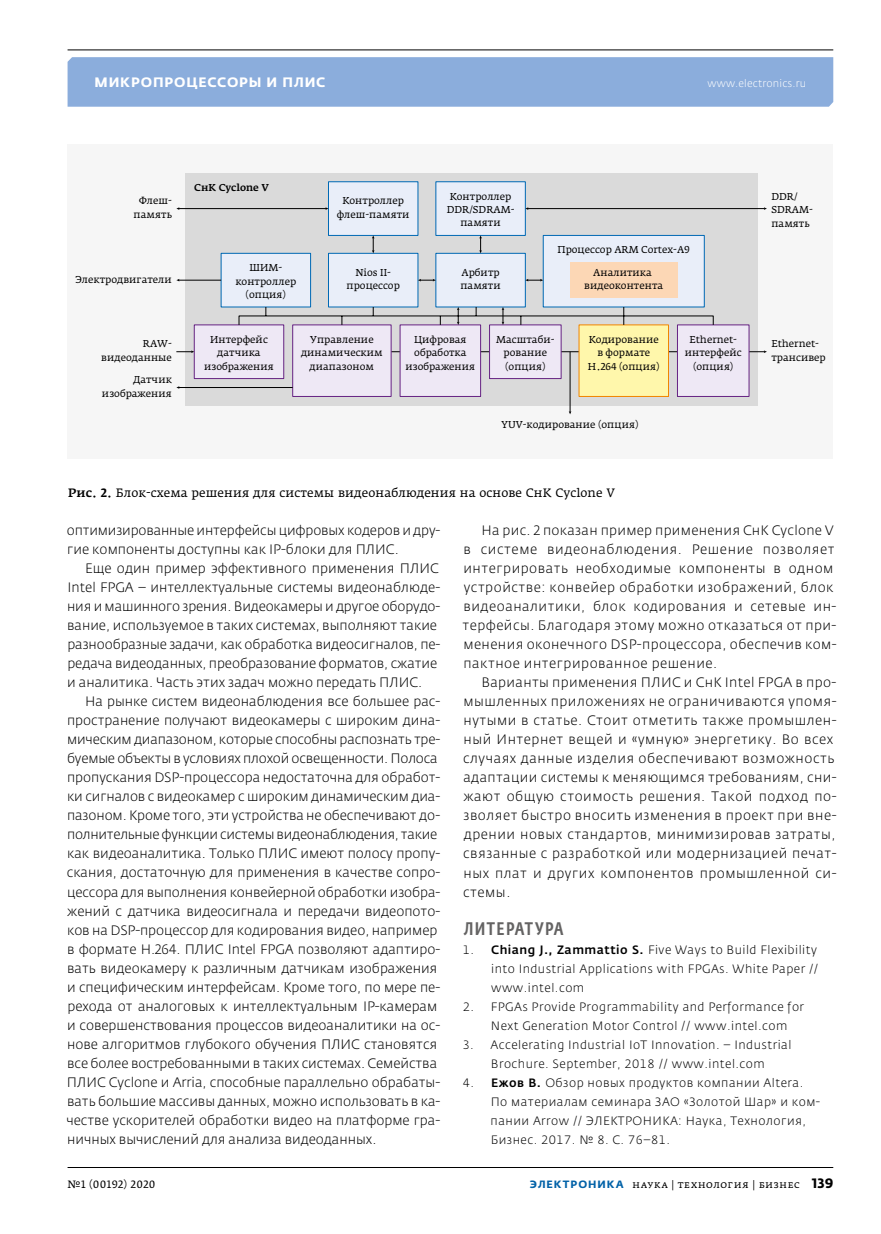
<style>
.page{position:relative;width:881px;height:1234px;background:#fff}
.page>*{position:absolute;margin:0;border:0;box-sizing:border-box;transform-origin:0 0}
.t1{font:500 18px "Fedra Sans Cond Pro";letter-spacing:.08em;color:#646363}
.t2{font:300 13.5px/19px "Fedra Sans Pro";color:#000}
.t3{font:300 13.5px/19px "Fedra Sans Pro";letter-spacing:.04em;color:#000}
.t4{font:700 13.5px "Fedra Sans Alt Pro";letter-spacing:.06em;color:#fff}
.t5{font:300 12px/19px "Fedra Sans Pro";letter-spacing:.04em;color:#000}
.t6{font:12px "Fedra Serif A Pro";letter-spacing:.005em;color:#000}
.t7{font:10.5px "Fedra Serif A Pro";letter-spacing:.03em;color:#000}
.t8{font:300 10.5px "Fedra Sans Pro";letter-spacing:.015em;color:#fff}
.t9{font:9.9px/13.4px "Fedra Serif A Pro";color:#000;text-align:center}
.t10{font:500 9.9px "Fedra Serif A Pro";color:#000}
.s1{font-weight:500}
.s2{font-family:"Fedra Sans Alt Pro";font-weight:700;color:#0061a7}
.s3{font-family:"Fedra Sans Pro";font-weight:700;font-size:13.5px}
</style>
<div class="page">
<div style="left:67px;top:57px;width:765px;height:50px;background:#8baddc"></div>
<hr style="left:67px;top:49px;width:765px;height:1px;background:#000">
<hr style="left:68px;top:1166px;width:764px;height:1px;background:#000">
<div style="left:68px;top:145px;width:764px;height:313px;background:#f6f6f6"></div>
<div style="left:185px;top:173px;width:572px;height:232px;background:#dadada"></div>
<hr style="left:391px;top:351px;width:373px;height:1px;background:#000">
<div style="left:328px;top:181px;width:90px;height:54px;background:#e9eef9;border:1px solid #0069b4"></div>
<div style="left:328px;top:253px;width:90px;height:54px;background:#e9eef9;border:1px solid #0069b4"></div>
<div style="left:435px;top:253px;width:90px;height:54px;background:#e9eef9;border:1px solid #0069b4"></div>
<div style="left:543px;top:235px;width:161px;height:72px;background:#e9eef9;border:1px solid #0069b4"></div>
<div style="left:221px;top:253px;width:89px;height:54px;background:#e9eef9;border:1px solid #0069b4"></div>
<div style="left:194px;top:324px;width:90px;height:54px;background:#eee8f5;border:1px solid #662383"></div>
<div style="left:292px;top:324px;width:99px;height:72px;background:#eee8f5"></div>
<div style="left:400px;top:324px;width:80px;height:72px;background:#eee8f5"></div>
<div style="left:489px;top:324px;width:72px;height:54px;background:#eee8f5"></div>
<div style="left:677px;top:324px;width:72px;height:72px;background:#eee8f5"></div>
<div style="left:578px;top:324px;width:90px;height:72px;background:#fff7ab"></div>
<div style="left:435px;top:181px;width:90px;height:54px;background:#e9eef9;border:1px solid #0069b4"></div>
<div style="left:570px;top:262px;width:107px;height:36px;background:#fcd7b5"></div>
<svg style="left:418px;top:279px;width:17px;height:2px"></svg>
<svg style="left:525px;top:279px;width:18px;height:2px"></svg>
<svg style="left:238px;top:306px;width:475px;height:19px"></svg>
<svg style="left:479px;top:235px;width:2px;height:18px"></svg>
<svg style="left:372px;top:235px;width:2px;height:18px"></svg>
<hr style="left:178px;top:387px;width:114px;height:1px;background:#000">
<hr style="left:178px;top:280px;width:43px;height:1px;background:#000">
<hr style="left:178px;top:208px;width:148px;height:1px;background:#000">
<hr style="left:527px;top:208px;width:237px;height:1px;background:#000">
<svg style="left:176px;top:350px;width:18px;height:3px"></svg>
<hr style="left:569px;top:351px;width:1px;height:61px;background:#000">
<p class="t4" style="left:95px;top:74px;width:221px">Микропроцессоры и ПЛИС</p>
<p class="t8" style="left:707px;top:77px;width:100px">www.electronics.ru</p>
<p class="t9" style="left:134px;top:194px;width:40px">Флеш&shy;память</p>
<p class="t9" style="left:75px;top:273px;width:98px">Электродвигатели</p>
<p class="t9" style="left:101px;top:337px;width:72px;text-align:right">RAW&shy;видеоданные</p>
<p class="t9" style="left:102px;top:373px;width:71px;text-align:right">Датчик изображения</p>
<p class="t10" style="left:194px;top:181px;width:76px">СнК Cyclone V</p>
<p class="t9" style="left:336px;top:194px;width:74px">Контроллер флеш-памяти</p>
<p class="t9" style="left:446px;top:190px;width:69px">Контроллер<br>DDR/SDRAM&shy;памяти</p>
<p class="t9" style="left:557px;top:243px;width:134px">Процессор ARM Cortex-A9</p>
<p class="t9" style="left:771px;top:190px;width:43px;text-align:left">DDR/<br>SDRAM&shy;память</p>
<p class="t9" style="left:235px;top:261px;width:62px">ШИМ&shy;контроллер (опция)</p>
<p class="t9" style="left:204px;top:333px;width:71px">Интерфейс датчика изображения</p>
<p class="t9" style="left:301px;top:333px;width:83px">Управление динамическим диапазоном</p>
<p class="t9" style="left:405px;top:333px;width:71px">Цифровая обработка изображения</p>
<p class="t9" style="left:496px;top:333px;width:60px">Масштаби&shy;рование (опция)</p>
<p class="t9" style="left:684px;top:333px;width:58px">Ethernet&shy;интерфейс (опция)</p>
<p class="t9" style="left:771px;top:337px;width:56px;text-align:left">Ethernet&shy;трансивер</p>
<p class="t9" style="left:346px;top:266px;width:55px">Nios II&shy;процессор</p>
<p class="t9" style="left:460px;top:266px;width:42px;text-align:left">Арбитр памяти</p>
<p class="t9" style="left:584px;top:266px;width:80px">Аналитика видеоконтента</p>
<p class="t9" style="left:587px;top:333px;width:73px">Кодирование в формате<br>H.264 (опция)</p>
<p class="t9" style="left:501px;top:418px;width:138px">YUV-кодирование (опция)</p>
<p class="t6" style="left:68px;top:485px;width:548px"><span class="s1">Рис. 2.</span> Блок-схема решения для системы видеонаблюдения на основе СнК Cyclone V</p>
<p class="t2" style="left:67px;top:520px;width:375px">оптимизированные интерфейсы цифровых кодеров и дру&shy;гие компоненты доступны как IP‑блоки для ПЛИС.</p>
<p class="t2" style="left:67px;top:558px;width:374px;text-indent:18px">Еще один пример эффективного применения ПЛИС Intel FPGA – интеллектуальные системы видеонаблюде&shy;ния и машинного зрения. Видеокамеры и другое оборудо&shy;вание, используемое в таких системах, выполняют такие разнообразные задачи, как обработка видеосигналов, пе&shy;редача видеоданных, преобразование форматов, сжатие и аналитика. Часть этих задач можно передать ПЛИС.</p>
<p class="t2" style="left:66px;top:691px;width:375px;text-indent:19px">На рынке систем видеонаблюдения все большее рас&shy;пространение получают видеокамеры с широким дина&shy;мическим диапазоном, которые способны распознать тре&shy;буемые объекты в условиях плохой освещенности. Полоса пропускания DSP‑процессора недостаточна для обработ&shy;ки сигналов с видеокамер с широким динамическим диа&shy;пазоном. Кроме того, эти устройства не обеспечивают до&shy;полнительные функции системы видеонаблюдения, такие как видеоаналитика. Только ПЛИС имеют полосу пропу&shy;скания, достаточную для применения в качестве сопро&shy;цессора для выполнения конвейерной обработки изобра&shy;жений с датчика видеосигнала и передачи видеопото&shy;ков на DSP‑процессор для кодирования видео, например в формате H.264. ПЛИС Intel FPGA позволяют адаптиро&shy;вать видеокамеру к различным датчикам изображения и специфическим интерфейсам. Кроме того, по мере пе&shy;рехода от аналоговых к интеллектуальным IP‑камерам и совершенствования процессов видеоаналитики на ос&shy;нове алгоритмов глубокого обучения ПЛИС становятся все более востребованными в таких системах. Семейства ПЛИС Cyclone и Arria, способные параллельно обрабаты&shy;вать большие массивы данных, можно использовать в ка&shy;честве ускорителей обработки видео на платформе гра&shy;ничных вычислений для анализа видеоданных.</p>
<p class="t3" style="left:462px;top:520px;width:375px;text-indent:19px">На рис. 2 показан пример применения СнК Cyclone V в системе видеонаблюдения. Решение позволяет интегрировать необходимые компоненты в одном устройстве: конвейер обработки изображений, блок видеоаналитики, блок кодирования и сетевые ин&shy;терфейсы. Благодаря этому можно отказаться от при&shy;менения оконечного DSP‑процессора, обеспечив ком&shy;пактное интегрированное решение.</p>
<p class="t3" style="left:463px;top:672px;width:375px;text-indent:18px">Варианты применения ПЛИС и СнК Intel FPGA в про&shy;мышленных приложениях не ограничиваются упомя&shy;нутыми в статье. Стоит отметить также промышлен&shy;ный Интернет вещей и «умную» энергетику. Во всех случаях данные изделия обеспечивают возможность адаптации системы к меняющимся требованиям, сни&shy;жают общую стоимость решения. Такой подход по&shy;зволяет быстро вносить изменения в проект при вне&shy;дрении новых стандартов, минимизировав затраты, связанные с разработкой или модернизацией печат&shy;ных плат и других компонентов промышленной си&shy;стемы.</p>
<h1 class="t1" style="left:463px;top:917px;width:101px">ЛИТЕРАТУРА</h1>
<p class="t5" style="left:491px;top:939px;width:328px;text-align:justify;text-indent:-28px">1. <span class="s1">Chiang J., Zammattio S.</span> Five Ways to Build Flexibility into Industrial Applications with FPGAs. White Paper // www.intel.com</p>
<p class="t5" style="left:490px;top:996px;width:314px;text-indent:-28px">2. FPGAs Provide Programmability and Performance for<br>Next Generation Motor Control // www.intel.com</p>
<p class="t5" style="left:462px;top:1034px;width:330px;text-align:center">3. Accelerating Industrial IoT Innovation. – Industrial<br>Brochure. September, 2018 // www.intel.com</p>
<p class="t5" style="left:490px;top:1072px;width:331px;text-indent:-28px">4. <span class="s1">Ежов В.</span> Обзор новых продуктов компании Altera.<br>По материалам семинара ЗАО «Золотой Шар» и ком&shy;пании Arrow // ЭЛЕКТРОНИКА: Наука, Технология, Бизнес. 2017. № 8. C. 76–81.</p>
<p class="t7" style="left:67px;top:1177px;width:89px">№1 (00192) 2020</p>
<p class="t7" style="left:529px;top:1177px;width:305px"><span class="s2">ЭЛЕКТРОНИКА</span> наука | технология | бизнес <span class="s3">139</span></p>
</div>
